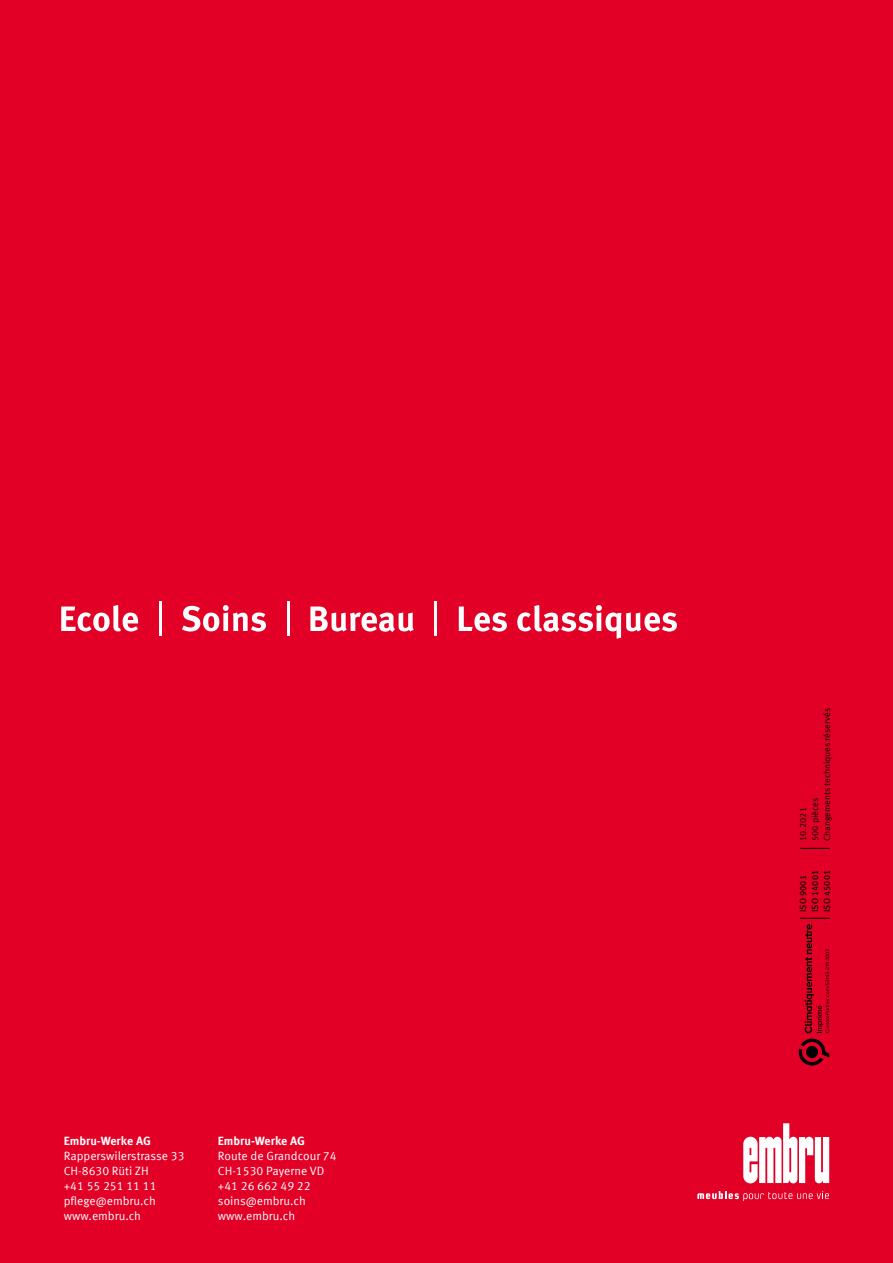
<style>
.page{position:relative;width:893px;height:1263px;background:#e20026}
.page>*{position:absolute;margin:0;border:0;box-sizing:border-box;transform-origin:0 0}
.t1{font:12px/15px "Meta Offc Norm";color:#fff}
.t2{font:700 12px "Meta Offc";color:#fff}
.t3{font:9px/12px "Meta Offc Norm";color:#000}
.t4{font:9px/12px "Meta Offc";letter-spacing:.01em;color:#000}
</style>
<div class="page">
<hr style="left:800px;top:848px;width:30px;height:1px;background:#000">
<hr style="left:800px;top:918px;width:30px;height:1px;background:#000">
<svg style="left:61px;top:605px;width:77px;height:26px"></svg>
<svg style="left:182px;top:605px;width:84px;height:26px"></svg>
<svg style="left:310px;top:606px;width:104px;height:26px"></svg>
<svg style="left:459px;top:606px;width:48px;height:25px"></svg>
<svg style="left:517px;top:605px;width:160px;height:34px"></svg>
<hr style="left:160px;top:601px;width:2px;height:34px;background:#fff">
<hr style="left:287px;top:601px;width:2px;height:34px;background:#fff">
<hr style="left:435px;top:601px;width:2px;height:34px;background:#fff">
<svg style="left:697px;top:1191px;width:132px;height:10px"></svg>
<svg style="left:743px;top:1123px;width:86px;height:60px"></svg>
<svg style="left:799px;top:924px;width:30px;height:141px"></svg>
<p class="t2" style="left:64px;top:1134px;width:89px">Embru-Werke AG</p>
<p class="t1" style="left:64px;top:1149px;width:122px">Rapperswilerstrasse 33<br>CH-8630 Rüti ZH<br>+41 55 251 11 11 pflege@embru.ch www.embru.ch</p>
<p class="t2" style="left:218px;top:1134px;width:89px">Embru-Werke AG</p>
<p class="t1" style="left:218px;top:1149px;width:120px">Route de Grandcour 74<br>CH-1530 Payerne VD +41 26 662 49 22 soins@embru.ch www.embru.ch</p>
<p class="t3" style="left:797px;top:841px;width:135px;rotate:-90deg">10.2021<br>500 pièces<br>Changements techniques réservés</p>
<p class="t4" style="left:797px;top:912px;width:44px;rotate:-90deg">ISO 9001<br>ISO 14001<br>ISO 45001</p>
</div>
